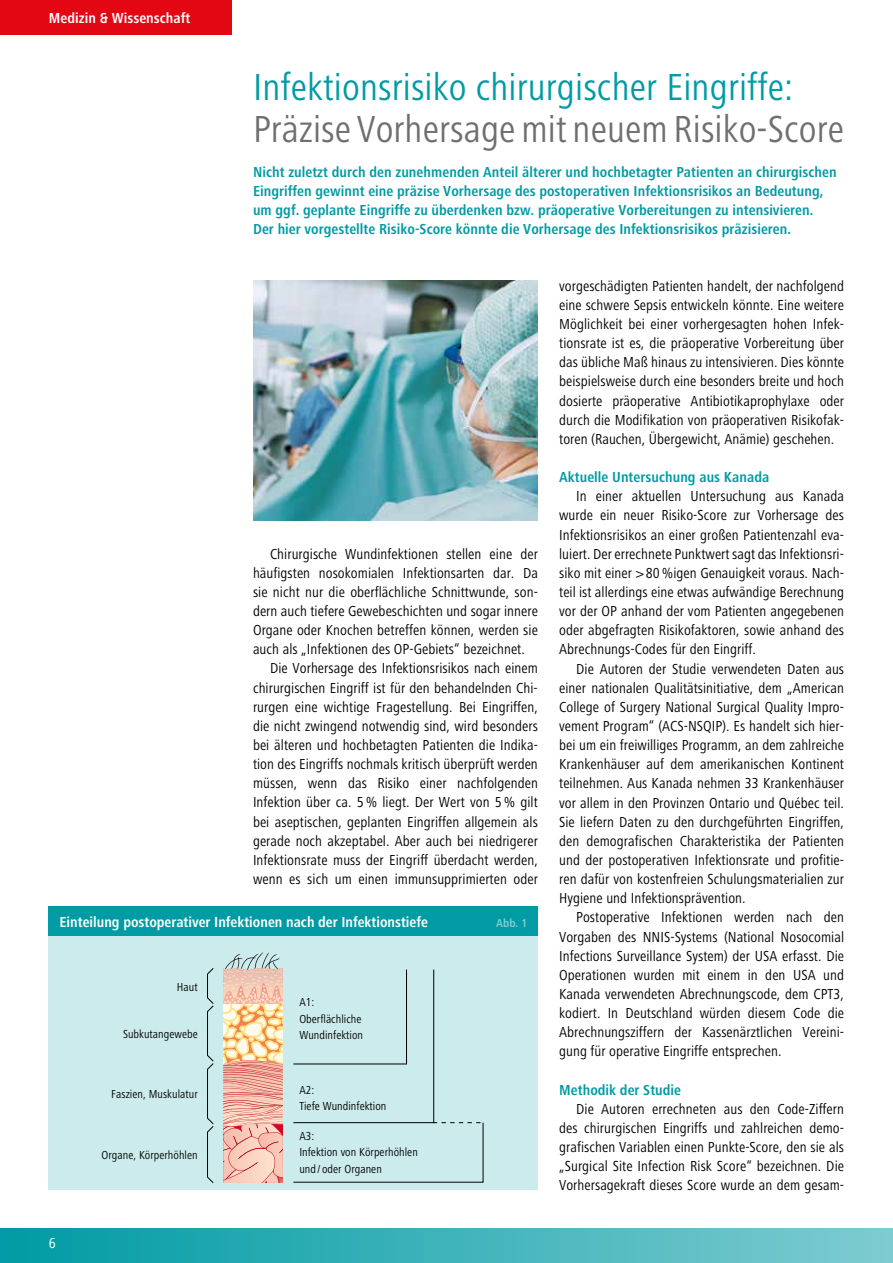
<style>
.page{position:relative;width:893px;height:1263px;background:#fff}
.page>*{position:absolute;margin:0;border:0;box-sizing:border-box;transform-origin:0 0}
.t1{font:39px "Hartmann";letter-spacing:.005em;color:#009ba4}
.t2{font:39px "Hartmann";letter-spacing:.005em;color:#706f6f}
.t3{font:15px/19.2px "Hartmann";letter-spacing:.005em;color:#000;text-align:justify}
.t4{font:700 15px/19.2px "Hartmann";letter-spacing:.005em;color:#009ba4}
.t5{font:700 15px "Hartmann";color:#fff}
.t6{font:15px "Hartmann";color:#fff}
.t7{font:12px/16.5px "Hartmann";letter-spacing:.005em;color:#000}
.t8{font:700 12px "Hartmann";color:#80cdd1}
</style>
<div class="page">
<div style="left:0;top:1229px;width:893px;height:34px;background:linear-gradient(to right,#009ba4,#7eccd1)"></div>
<div style="left:0;top:0;width:232px;height:34px;background:#e30613"></div>
<div style="left:49px;top:906px;width:489px;height:284px;background:#ccebed"></div>
<div style="left:49px;top:906px;width:489px;height:30px;background:#009ba4"></div>
<img style="left:253px;top:281px;width:285px;height:239px">
<svg style="left:223px;top:952px;width:60px;height:231px;background:#efc0a8"></svg>
<svg style="left:293px;top:969px;width:190px;height:213px"></svg>
<svg style="left:207px;top:968px;width:7px;height:215px"></svg>
<p class="t5" style="left:49px;top:10px;width:143px">Medizin &amp; Wissenschaft</p>
<h1 class="t1" style="left:253px;top:66px;width:542px">Infektionsrisiko chirurgischer Eingriffe:</h1>
<h1 class="t2" style="left:253px;top:108px;width:593px">Präzise Vorhersage mit neuem Risiko-Score</h1>
<p class="t4" style="left:253px;top:162px;width:585px">Nicht zuletzt durch den zunehmenden Anteil älterer und hochbetagter Patienten an chirurgischen Eingriffen gewinnt eine präzise Vorhersage des postoperativen Infektionsrisikos an Bedeutung, um ggf. geplante Eingriffe zu überdenken bzw. präoperative Vorbereitungen zu intensivieren.<br>Der hier vorgestellte Risiko-Score könnte die Vorhersage des Infektionsrisikos präzisieren.</p>
<p class="t3" style="left:270px;top:544px;width:269px">Chirurgische Wundinfektionen stellen eine der</p>
<p class="t3" style="left:253px;top:563px;width:286px">häufigsten nosokomialen Infektionsarten dar. Da</p>
<p class="t3" style="left:253px;top:582px;width:286px">sie nicht nur die oberflächliche Schnittwunde, son-</p>
<p class="t3" style="left:253px;top:601px;width:286px">dern auch tiefere Gewebeschichten und sogar innere</p>
<p class="t3" style="left:253px;top:621px;width:286px">Organe oder Knochen betreffen können, werden sie</p>
<p class="t3" style="left:253px;top:640px;width:273px">auch als „Infektionen des OP-Gebiets“ bezeichnet.</p>
<p class="t3" style="left:270px;top:659px;width:269px">Die Vorhersage des Infektionsrisikos nach einem</p>
<p class="t3" style="left:253px;top:678px;width:286px">chirurgischen Eingriff ist für den behandelnden Chi-</p>
<p class="t3" style="left:253px;top:697px;width:286px">rurgen eine wichtige Fragestellung. Bei Eingriffen,</p>
<p class="t3" style="left:253px;top:716px;width:286px">die nicht zwingend notwendig sind, wird besonders</p>
<p class="t3" style="left:253px;top:735px;width:286px">bei älteren und hochbetagten Patienten die Indika-</p>
<p class="t3" style="left:253px;top:755px;width:286px">tion des Eingriffs nochmals kritisch überprüft werden</p>
<p class="t3" style="left:253px;top:774px;width:286px">müssen, wenn das Risiko einer nachfolgenden</p>
<p class="t3" style="left:253px;top:793px;width:286px">Infektion über ca. 5% liegt. Der Wert von 5% gilt</p>
<p class="t3" style="left:253px;top:812px;width:286px">bei aseptischen, geplanten Eingriffen allgemein als</p>
<p class="t3" style="left:253px;top:831px;width:286px">gerade noch akzeptabel. Aber auch bei niedrigerer</p>
<p class="t3" style="left:253px;top:850px;width:286px">Infektionsrate muss der Eingriff überdacht werden,</p>
<p class="t3" style="left:253px;top:869px;width:286px">wenn es sich um einen immunsupprimierten oder</p>
<p class="t5" style="left:60px;top:914px;width:370px">Einteilung postoperativer Infektionen nach der Infektionstiefe</p>
<p class="t8" style="left:496px;top:916px;width:33px">Abb. 1</p>
<p class="t6" style="left:49px;top:1235px;width:8px">6</p>
<p class="t7" style="left:177px;top:978px;width:22px">Haut</p>
<p class="t7" style="left:123px;top:1026px;width:76px">Subkutangewebe</p>
<p class="t7" style="left:111px;top:1086px;width:88px">Faszien, Muskulatur</p>
<p class="t7" style="left:102px;top:1147px;width:98px">Organe, Körperhöhlen</p>
<p class="t7" style="left:299px;top:994px;width:65px">A1:<br>Oberflächliche<br>Wundinfektion</p>
<p class="t7" style="left:299px;top:1081px;width:89px">A2:<br>Tiefe Wundinfektion</p>
<p class="t7" style="left:299px;top:1127px;width:120px">A3:<br>Infektion von Körperhöhlen und / oder Organen</p>
<p class="t3" style="left:559px;top:276px;width:286px">vorgeschädigten Patienten handelt, der nachfolgend eine schwere Sepsis entwickeln könnte. Eine weitere Möglichkeit bei einer vorhergesagten hohen Infek&shy;tionsrate ist es, die präoperative Vorbereitung über das übliche Maß hinaus zu intensivieren. Dies könnte beispielsweise durch eine besonders breite und hoch dosierte präoperative Antibiotikaprophylaxe oder durch die Modifikation von präoperativen Risikofak&shy;toren (Rauchen, Übergewicht, Anämie) geschehen.</p>
<p class="t4" style="left:559px;top:467px;width:212px">Aktuelle Untersuchung aus Kanada</p>
<p class="t3" style="left:559px;top:487px;width:286px;text-indent:17px">In einer aktuellen Untersuchung aus Kanada wurde ein neuer Risiko-Score zur Vorhersage des Infektionsrisikos an einer großen Patientenzahl eva&shy;luiert. Der errechnete Punktwert sagt das Infektionsri&shy;siko mit einer &gt;80%igen Genauigkeit voraus. Nach&shy;teil ist allerdings eine etwas aufwändige Berechnung vor der OP anhand der vom Patienten angegebenen oder abgefragten Risikofaktoren, sowie anhand des Abrechnungs-Codes für den Eingriff.</p>
<p class="t3" style="left:559px;top:659px;width:286px;text-indent:17px">Die Autoren der Studie verwendeten Daten aus einer nationalen Qualitätsinitiative, dem „American College of Surgery National Surgical Quality Impro&shy;vement Program“ (ACS-NSQIP). Es handelt sich hier&shy;bei um ein freiwilliges Programm, an dem zahlreiche Krankenhäuser auf dem amerikanischen Kontinent teilnehmen. Aus Kanada nehmen 33 Krankenhäuser vor allem in den Provinzen Ontario und Québec teil.<br>Sie liefern Daten zu den durchgeführten Eingriffen, den demografischen Charakteristika der Patienten und der postoperativen Infektionsrate und profitie&shy;ren dafür von kostenfreien Schulungsmaterialien zur Hygiene und Infektionsprävention.</p>
<p class="t3" style="left:559px;top:908px;width:286px;text-indent:17px">Postoperative Infektionen werden nach den Vorgaben des NNIS-Systems (National Nosocomial Infections Surveillance System) der USA erfasst. Die Operationen wurden mit einem in den USA und Kanada verwendeten Abrechnungscode, dem CPT3, kodiert. In Deutschland würden diesem Code die Abrechnungsziffern der Kassenärztlichen Vereini&shy;gung für operative Eingriffe entsprechen.</p>
<p class="t4" style="left:559px;top:1080px;width:123px">Methodik der Studie</p>
<p class="t3" style="left:559px;top:1099px;width:286px;text-indent:17px">Die Autoren errechneten aus den Code-Ziffern des chirurgischen Eingriffs und zahlreichen demo&shy;grafischen Variablen einen Punkte-Score, den sie als „Surgical Site Infection Risk Score“ bezeichnen. Die Vorhersagekraft dieses Score wurde an dem gesam-</p>
</div>
